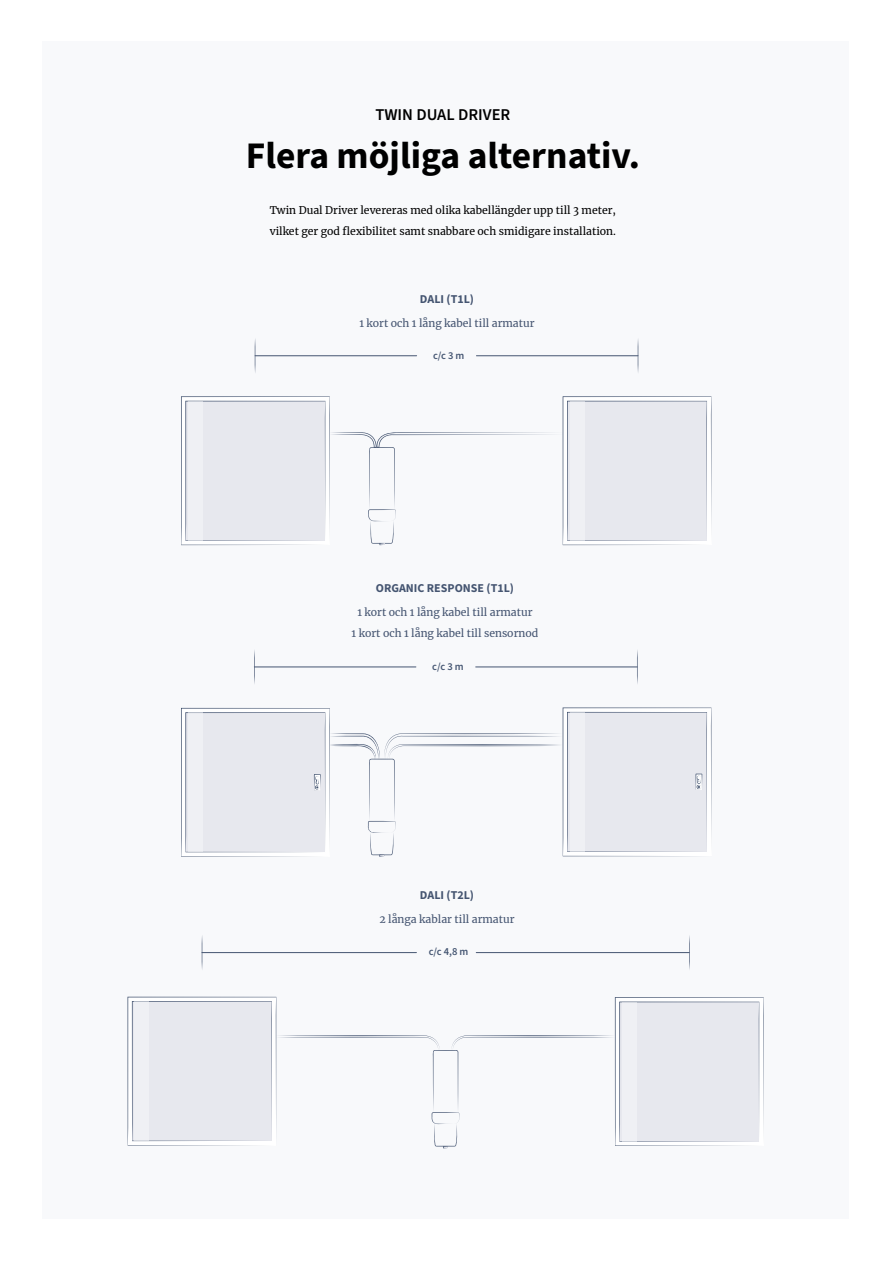
<style>
.page{position:relative;width:893px;height:1263px;background:#fff}
.page>*{position:absolute;margin:0;border:0;box-sizing:border-box;transform-origin:0 0}
.t1{font:700 37.5px "Source Sans 3";color:#000}
.t2{font:600 16.5px "Source Sans 3";color:#000}
.t3{font:700 12px "Source Sans 3";color:#455571}
.t4{font:10.5px/21px "Merriweather";color:#000}
.t5{font:10.5px/21px "Merriweather";color:#455571;text-align:center}
.t6{font:600 10.5px "Source Sans 3";color:#455672}
</style>
<div class="page">
<div style="left:42px;top:41px;width:807px;height:1178px;background:#f8f9fb"></div>
<svg style="left:255px;top:339px;width:1px;height:34px"></svg>
<hr style="left:255px;top:355px;width:162px;height:1px;background:#455571">
<svg style="left:637px;top:340px;width:1px;height:32px"></svg>
<hr style="left:476px;top:355px;width:162px;height:1px;background:#455571">
<svg style="left:181px;top:396px;width:531px;height:150px"></svg>
<div style="left:570px;top:401px;width:14px;height:139px;background:#eff0f4"></div>
<svg style="left:181px;top:707px;width:531px;height:150px"></svg>
<svg style="left:254px;top:650px;width:1px;height:34px"></svg>
<hr style="left:254px;top:666px;width:162px;height:1px;background:#455571">
<svg style="left:637px;top:650px;width:1px;height:34px"></svg>
<hr style="left:476px;top:666px;width:161px;height:1px;background:#455571">
<svg style="left:127px;top:996px;width:637px;height:152px"></svg>
<div style="left:622px;top:1002px;width:14px;height:139px;background:#eff0f4"></div>
<svg style="left:202px;top:935px;width:1px;height:35px"></svg>
<hr style="left:202px;top:952px;width:214px;height:1px;background:#455571">
<svg style="left:689px;top:935px;width:1px;height:35px"></svg>
<hr style="left:476px;top:952px;width:213px;height:1px;background:#455571">
<h2 class="t2" style="left:375px;top:103px;width:136px">TWIN DUAL DRIVER</h2>
<h1 class="t1" style="left:246px;top:130px;width:396px">Flera möjliga alternativ.</h1>
<p class="t4" style="left:270px;top:200px;width:348px">Twin Dual Driver levereras med olika kabellängder upp till 3 meter, vilket ger god flexibilitet samt snabbare och smidigare installation.</p>
<p class="t3" style="left:420px;top:291px;width:56px">DALI (T1L)</p>
<p class="t5" style="left:359px;top:312px;width:177px">1 kort och 1 lång kabel till armatur</p>
<p class="t6" style="left:433px;top:348px;width:33px">c/c 3 m</p>
<p class="t3" style="left:376px;top:580px;width:140px">ORGANIC RESPONSE (T1L)</p>
<p class="t5" style="left:352px;top:601px;width:188px">1 kort och 1 lång kabel till armatur<br>1 kort och 1 lång kabel till sensornod</p>
<p class="t6" style="left:432px;top:659px;width:33px">c/c 3 m</p>
<p class="t3" style="left:420px;top:886px;width:56px">DALI (T2L)</p>
<p class="t5" style="left:379px;top:908px;width:137px">2 långa kablar till armatur</p>
<p class="t6" style="left:429px;top:945px;width:41px">c/c 4,8 m</p>
</div>
